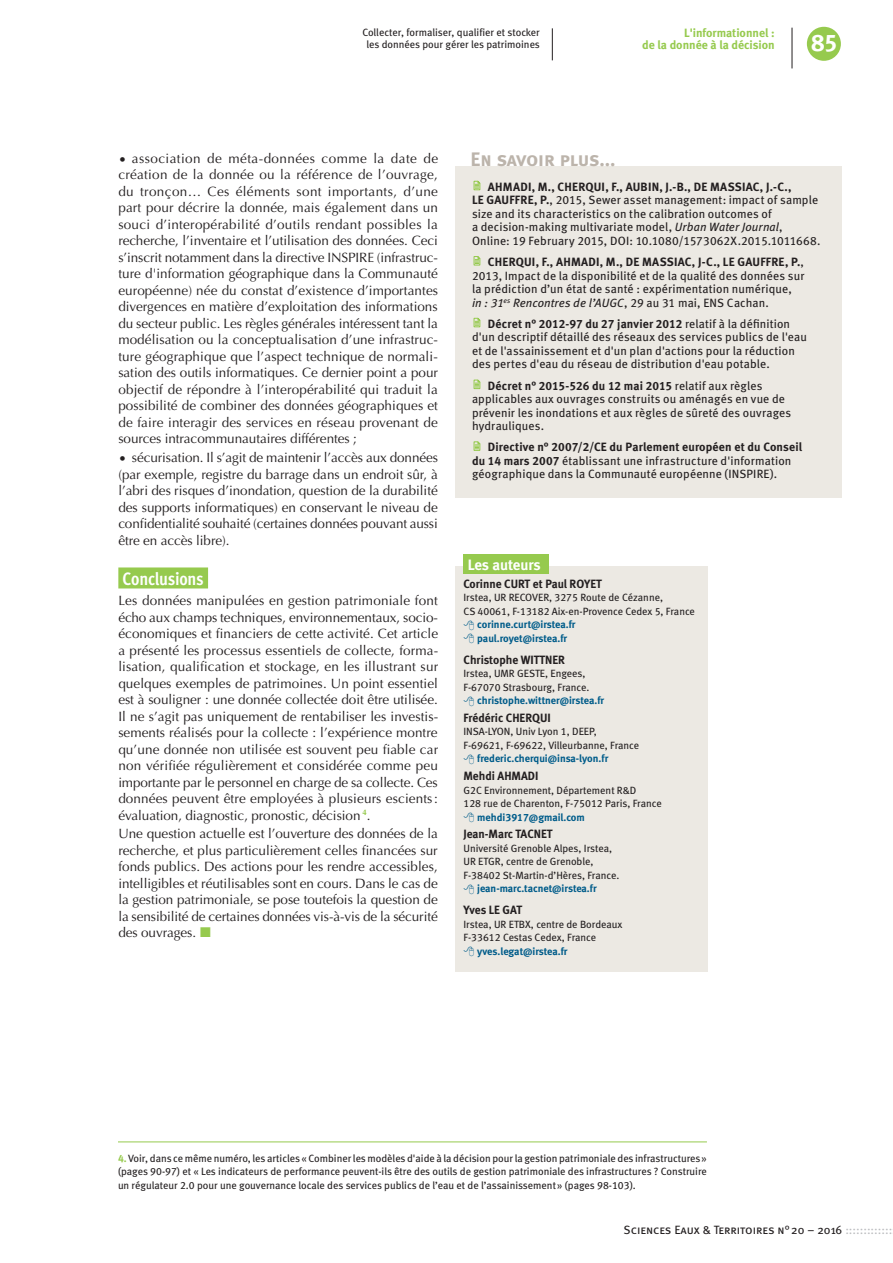
<style>
.page{position:relative;width:893px;height:1263px;background:#fff}
.page>*{position:absolute;margin:0;border:0;box-sizing:border-box;transform-origin:0 0}
.t1{font:24px "Meta Bold Caps Expert";color:#fff}
.t2{font:19.5px "Meta Bold LF Caps";letter-spacing:-.015em;color:#bcb4ab}
.t3{font:700 18px "Meta Cond OT";letter-spacing:-.015em;color:#fff}
.t4{font:15px "Meta Bold LF";letter-spacing:-.005em;color:#fff}
.t5{font:13.5px/16.5px "Optima";letter-spacing:-.005em;color:#231f20;text-align:justify}
.t6{font:12px/13.5px "Meta Book LF";letter-spacing:.01em;color:#231f20}
.t7{font:12px "Meta Bold LF";letter-spacing:.005em;color:#231f20}
.t8{font:12px "Meta Book Caps";color:#231f20}
.t9{font:700 12px/12px "Meta";color:#96ca4e;text-align:right}
.t10{font:10.5px/13.5px "Meta Book LF";color:#231f20}
.t11{font:10.5px/13.5px "Meta Bold LF";color:#005c8a}
.s1{font-family:"Meta Bold LF"}
.s2{font-style:italic}
.s3{font-family:"Meta Book LF"}
.s4{font-family:"Meta Bold LF";color:#96ca4e}
.s5{color:#bcbdc0}
</style>
<div class="page">
<div style="left:807px;top:27px;width:34px;height:34px;background:#96ca4e;border-radius:50%"></div>
<hr style="left:792px;top:28px;width:1px;height:40px;background:#231f20">
<div style="left:118px;top:567px;width:90px;height:21px;background:#96ca4e"></div>
<div style="left:455px;top:566px;width:252px;height:405px;background:#ece9e3"></div>
<div style="left:463px;top:554px;width:86px;height:20px;background:#96ca4e"></div>
<div style="left:455px;top:166px;width:387px;height:332px;background:#ece9e3"></div>
<svg style="left:474px;top:180px;width:6px;height:10px"></svg>
<svg style="left:474px;top:256px;width:6px;height:9px"></svg>
<svg style="left:474px;top:317px;width:6px;height:10px"></svg>
<svg style="left:474px;top:379px;width:6px;height:10px"></svg>
<svg style="left:474px;top:441px;width:6px;height:10px"></svg>
<hr style="left:118px;top:1142px;width:589px;height:1px;background:#96ca4e">
<hr style="left:552px;top:28px;width:1px;height:32px;background:#231f20">
<p class="t10" style="left:362px;top:26px;width:179px;line-height:12px;text-align:center">Collecter, formaliser, qualifier et stocker les données pour gérer les patrimoines</p>
<p class="t9" style="left:642px;top:27px;width:134px">L'informationnel :<br>de la donnée à la décision</p>
<h1 class="t1" style="left:811px;top:28px;width:28px">85</h1>
<p class="t5" style="left:118px;top:150px;width:321px">• association de méta-données comme la date de création de la donnée ou la référence de l’ouvrage, du tronçon… Ces éléments sont importants, d’une part pour décrire la donnée, mais également dans un souci d’interopérabilité d’outils rendant possibles la recherche, l’inventaire et l’utilisation des données. Ceci s’inscrit notamment dans la directive INSPIRE (infrastruc&shy;ture d'information géographique dans la Communauté européenne) née du constat d’existence d’importantes divergences en matière d’exploitation des informations du secteur public. Les règles générales intéressent tant la modélisation ou la conceptualisation d’une infrastruc&shy;ture géographique que l’aspect technique de normali&shy;sation des outils informatiques. Ce dernier point a pour objectif de répondre à l’interopérabilité qui traduit la possibilité de combiner des données géographiques et de faire interagir des services en réseau provenant de sources intracommunautaires différentes ;</p>
<p class="t5" style="left:118px;top:449px;width:321px">• sécurisation. Il s’agit de maintenir l’accès aux données (par exemple, registre du barrage dans un endroit sûr, à l’abri des risques d’inondation, question de la durabilité des supports informatiques) en conservant le niveau de confidentialité souhaité (certaines données pouvant aussi être en accès libre).</p>
<h3 class="t3" style="left:123px;top:567px;width:83px">Conclusions</h3>
<p class="t5" style="left:118px;top:593px;width:321px">Les données manipulées en gestion patrimoniale font écho aux champs techniques, environnementaux, socio&shy;économiques et financiers de cette activité. Cet article a présenté les processus essentiels de collecte, forma&shy;lisation, qualification et stockage, en les illustrant sur quelques exemples de patrimoines. Un point essentiel est à souligner : une donnée collectée doit être utilisée.<br>Il ne s’agit pas uniquement de rentabiliser les investis&shy;sements réalisés pour la collecte : l’expérience montre qu’une donnée non utilisée est souvent peu fiable car non vérifiée régulièrement et considérée comme peu importante par le personnel en charge de sa collecte. Ces données peuvent être employées à plusieurs escients: évaluation, diagnostic, pronostic, décision <sup>4</sup>.</p>
<p class="t5" style="left:118px;top:826px;width:321px">Une question actuelle est l’ouverture des données de la recherche, et plus particulièrement celles financées sur fonds publics. Des actions pour les rendre accessibles, intelligibles et réutilisables sont en cours. Dans le cas de la gestion patrimoniale, se pose toutefois la question de la sensibilité de certaines données vis-à-vis de la sécurité des ouvrages.</p>
<h2 class="t2" style="left:470px;top:148px;width:146px">En savoir plus...</h2>
<p class="t7" style="left:488px;top:179px;width:305px">AHMADI, M., CHERQUI, F., AUBIN, J.-B., DE MASSIAC, J.-C.,</p>
<p class="t6" style="left:472px;top:193px;width:350px"><span class="s1">LE GAUFFRE, P.</span>, 2015, Sewer asset management: impact of sample size and its characteristics on the calibration outcomes of<br>a decision-making multivariate model, <span class="s2">Urban Water Journal</span>, Online: 19 February 2015, DOI: 10.1080/1573062X.2015.1011668.</p>
<p class="t7" style="left:488px;top:255px;width:318px">CHERQUI, F., AHMADI, M., DE MASSIAC, J-C., LE GAUFFRE, P.<span class="s3">,</span></p>
<p class="t6" style="left:472px;top:268px;width:334px">2013, Impact de la disponibilité et de la qualité des données sur la prédiction d’un état de santé : expérimentation numérique, <span class="s2">in : 31</span><sup>es</sup> <span class="s2">Rencontres de l’AUGC</span>, 29 au 31 mai, ENS Cachan.</p>
<p class="t7" style="left:488px;top:317px;width:304px">Décret n° 2012-97 du 27 janvier 2012 <span class="s3">relatif à la définition</span></p>
<p class="t6" style="left:472px;top:330px;width:336px">d'un descriptif détaillé des réseaux des services publics de l'eau et de l'assainissement et d'un plan d'actions pour la réduction des pertes d'eau du réseau de distribution d'eau potable.</p>
<p class="t7" style="left:488px;top:378px;width:276px">Décret n° 2015-526 du 12 mai 2015 <span class="s3">relatif aux règles</span></p>
<p class="t6" style="left:472px;top:392px;width:321px">applicables aux ouvrages construits ou aménagés en vue de prévenir les inondations et aux règles de sûreté des ouvrages hydrauliques.</p>
<p class="t7" style="left:488px;top:440px;width:316px">Directive n° 2007/2/CE du Parlement européen et du Conseil</p>
<p class="t6" style="left:472px;top:454px;width:321px"><span class="s1">du 14 mars 2007</span> établissant une infrastructure d'information géographique dans la Communauté européenne (INSPIRE).</p>
<p class="t4" style="left:468px;top:556px;width:75px">Les auteurs</p>
<p class="t7" style="left:463px;top:576px;width:140px">Corinne CURT et Paul ROYET</p>
<p class="t10" style="left:463px;top:591px;width:233px">Irstea, UR RECOVER, 3275 Route de Cézanne,<br>CS 40061, F-13182 Aix-en-Provence Cedex 5, France</p>
<p class="t11" style="left:477px;top:618px;width:100px">corinne.curt@irstea.fr paul.royet@irstea.fr</p>
<p class="t7" style="left:463px;top:652px;width:103px">Christophe WITTNER</p>
<p class="t10" style="left:463px;top:667px;width:127px">Irstea, UMR GESTE, Engees,<br>F-67070 Strasbourg, France.</p>
<p class="t11" style="left:477px;top:694px;width:128px">christophe.wittner@irstea.fr</p>
<p class="t7" style="left:463px;top:711px;width:89px">Frédéric CHERQUI</p>
<p class="t10" style="left:463px;top:725px;width:177px">INSA-LYON, Univ Lyon 1, DEEP,<br>F-69621, F-69622, Villeurbanne, France</p>
<p class="t11" style="left:477px;top:752px;width:133px">frederic.cherqui@insa-lyon.fr</p>
<p class="t7" style="left:463px;top:769px;width:76px">Mehdi AHMADI</p>
<p class="t10" style="left:463px;top:783px;width:200px">G2C Environnement, Département R&amp;D<br>128 rue de Charenton, F-75012 Paris, France</p>
<p class="t11" style="left:477px;top:810px;width:109px">mehdi3917@gmail.com</p>
<p class="t7" style="left:463px;top:827px;width:91px">Jean-Marc TACNET</p>
<p class="t10" style="left:463px;top:841px;width:157px">Université Grenoble Alpes, Irstea,<br>UR ETGR, centre de Grenoble,<br>F-38402 St-Martin-d’Hères, France.</p>
<p class="t11" style="left:477px;top:882px;width:121px">jean-marc.tacnet@irstea.fr</p>
<p class="t7" style="left:463px;top:903px;width:60px">Yves LE GAT</p>
<p class="t10" style="left:463px;top:917px;width:160px">Irstea, UR ETBX, centre de Bordeaux<br>F-33612 Cestas Cedex, France</p>
<p class="t11" style="left:477px;top:944px;width:92px">yves.legat@irstea.fr</p>
<p class="t10" style="left:118px;top:1151px;width:590px;text-align:justify"><span class="s4">4.</span>Voir, dans ce même numéro, les articles « Combiner les modèles d'aide à la décision pour la gestion patrimoniale des infrastructures» (pages 90-97) et « Les indicateurs de performance peuvent-ils être des outils de gestion patrimoniale des infrastructures ? Construire un régulateur 2.0 pour une gouvernance locale des services publics de l’eau et de l’assainissement» (pages 98-103).</p>
<p class="t8" style="left:624px;top:1223px;width:270px">Sciences Eaux &amp; Territoires n°20 – 2016 <span class="s5">:::::::::::::</span></p>
</div>
